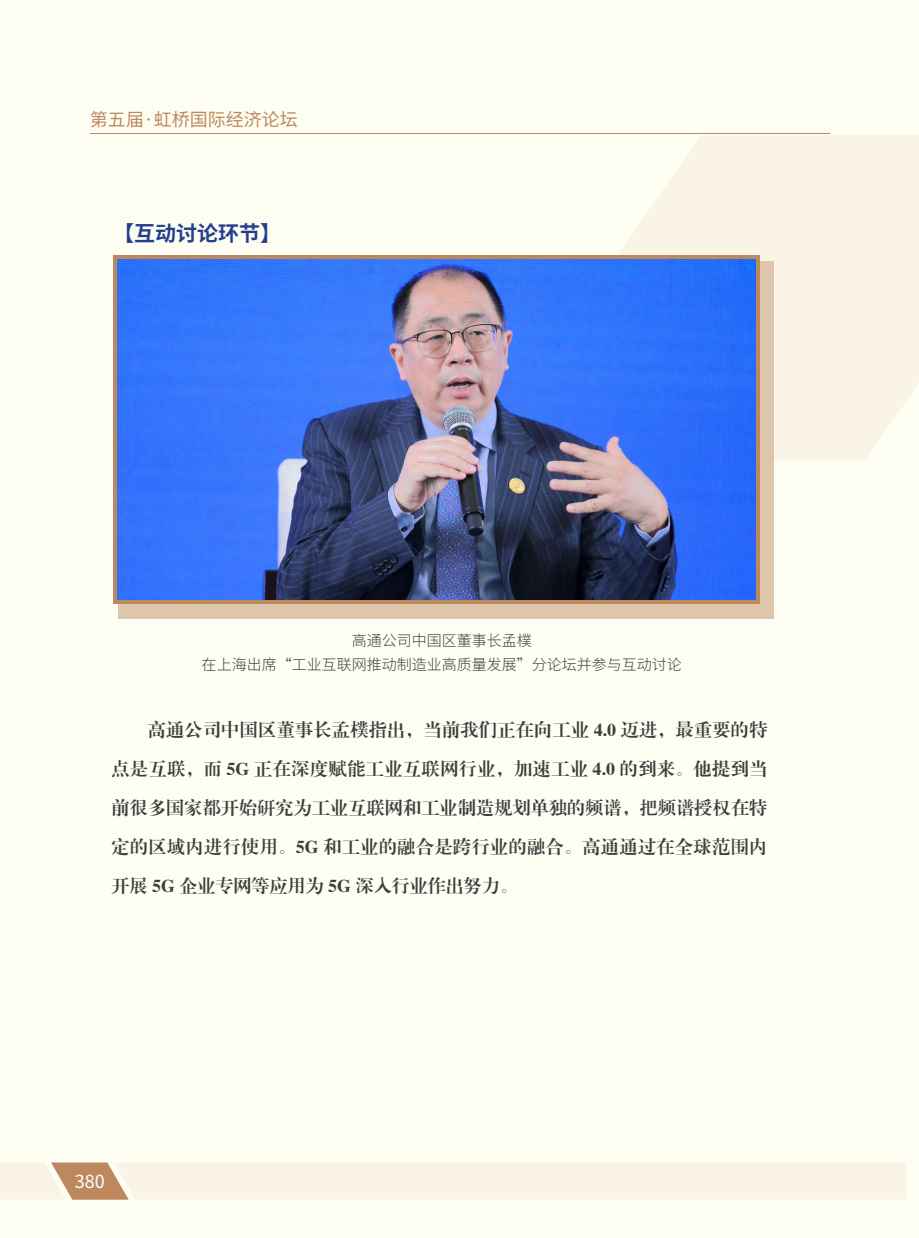
<style>
.page{position:relative;width:919px;height:1238px;background:#fff}
.page>*{position:absolute;margin:0;border:0;box-sizing:border-box;transform-origin:0 0}
.t1{font:700 21px "Source Han Sans CN";color:#253f8e}
.t2{font:18px/39px "FZXBSK GBK1 0";letter-spacing:.03em;color:#3e3e3f;text-align:justify}
.t3{font:18px "Source Han Sans CN";color:#bd885e}
.t4{font:18px "Source Han Sans CN";color:#fff}
.t5{font:300 15px "Source Han Sans CN";color:#3e3e3f}
</style>
<div class="page">
<div style="left:0;top:0;width:918px;height:1237px;background:#fffef2"></div>
<svg style="left:618px;top:135px;width:300px;height:325px;fill:#f9f4e6"></svg>
<hr style="left:90px;top:133px;width:738px;height:1px;background:#bd885e">
<svg style="left:0;top:1162px;width:906px;height:37px"></svg>
<div style="left:118px;top:261px;width:655px;height:357px;background:#ddc6aa"></div>
<div style="left:113px;top:255px;width:646px;height:349px;background:#bd885e"></div>
<img style="left:117px;top:259px;width:638px;height:340px">
<p class="t3" style="left:90px;top:110px;width:209px">第五届·虹桥国际经济论坛</p>
<p class="t1" style="left:113px;top:223px;width:170px">【互动讨论环节】</p>
<p class="t5" style="left:352px;top:632px;width:182px">高通公司中国区董事长孟樸</p>
<p class="t5" style="left:202px;top:656px;width:482px">在上海出席“工业互联网推动制造业高质量发展”分论坛并参与互动讨论</p>
<p class="t2" style="left:111px;top:710px;width:657px;text-indent:36px">高通公司中国区董事长孟樸指出，当前我们正在向工业 4.0 迈进，最重要的特点是互联，而 5G 正在深度赋能工业互联网行业，加速工业 4.0 的到来。他提到当前很多国家都开始研究为工业互联网和工业制造规划单独的频谱，把频谱授权在特定的区域内进行使用。5G 和工业的融合是跨行业的融合。高通通过在全球范围内开展 5G 企业专网等应用为 5G 深入行业作出努力。</p>
<p class="t4" style="left:75px;top:1171px;width:31px">380</p>
</div>
